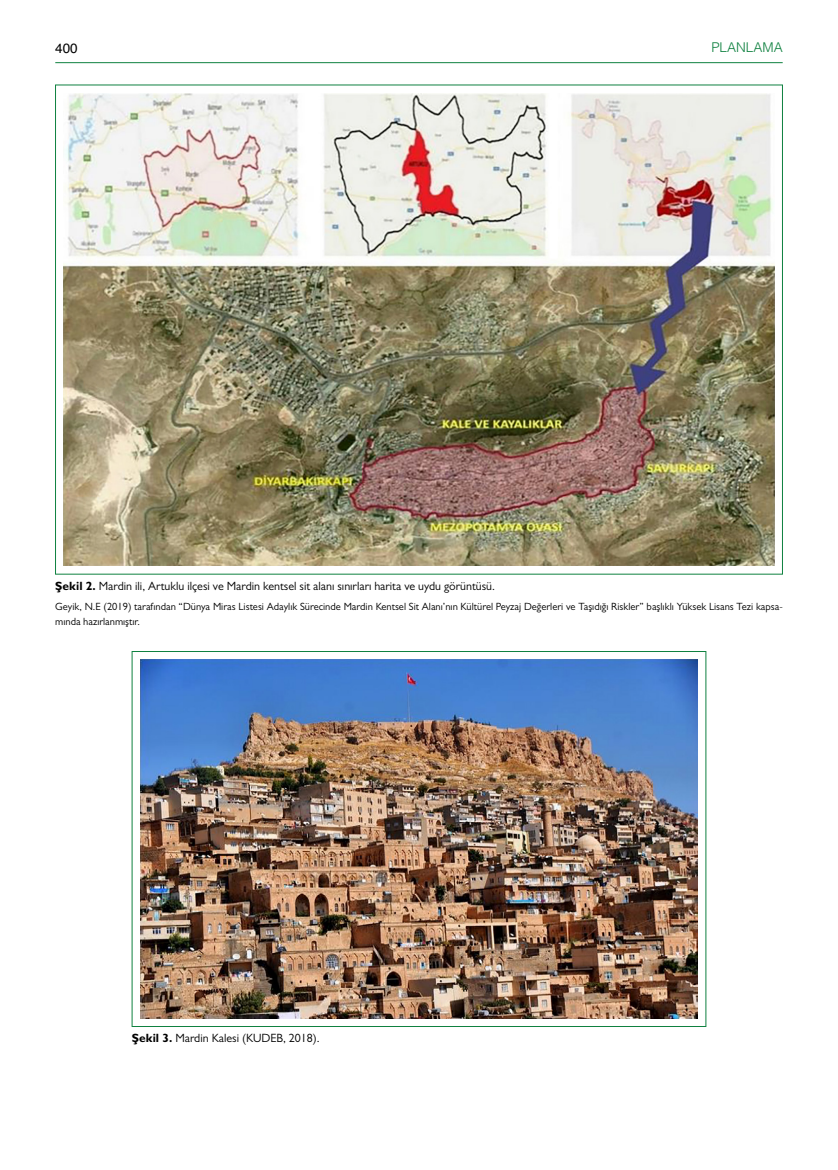
<style>
.page{position:relative;width:838px;height:1170px;background:#fff}
.page>*{position:absolute;margin:0;border:0;box-sizing:border-box;transform-origin:0 0}
.t1{font:300 13.5px "Helvetica";color:#0f8140}
.t2{font:13.5px "Helvetica";color:#000}
.t3{font:12px "Gill Sans MT Pro";color:#000}
.t4{font:10.5px/15.3px "Gill Sans MT Pro";color:#000}
.s1{font-weight:700}
</style>
<div class="page">
<hr style="left:55px;top:62px;width:727px;height:1px;background:#0f8140">
<img style="left:64px;top:93px;width:710px;height:473px">
<img style="left:140px;top:659px;width:557px;height:359px">
<p class="t2" style="left:55px;top:37px;width:24px">400</p>
<p class="t1" style="left:711px;top:36px;width:73px">PLANLAMA</p>
<p class="t3" style="left:55px;top:578px;width:441px"><span class="s1">Şekil 2.</span> Mardin ili, Artuklu ilçesi ve Mardin kentsel sit alanı sınırları harita ve uydu görüntüsü.</p>
<p class="t4" style="left:55px;top:598px;width:729px">Geyik, N.E (2019) tarafından “Dünya Miras Listesi Adaylık Sürecinde Mardin Kentsel Sit Alanı’nın Kültürel Peyzaj Değerleri ve Taşıdığı Riskler” başlıklı Yüksek Lisans Tezi kapsa&shy;mında hazırlanmıştır.</p>
<p class="t3" style="left:132px;top:1031px;width:189px"><span class="s1">Şekil 3.</span> Mardin Kalesi (KUDEB, 2018).</p>
</div>
